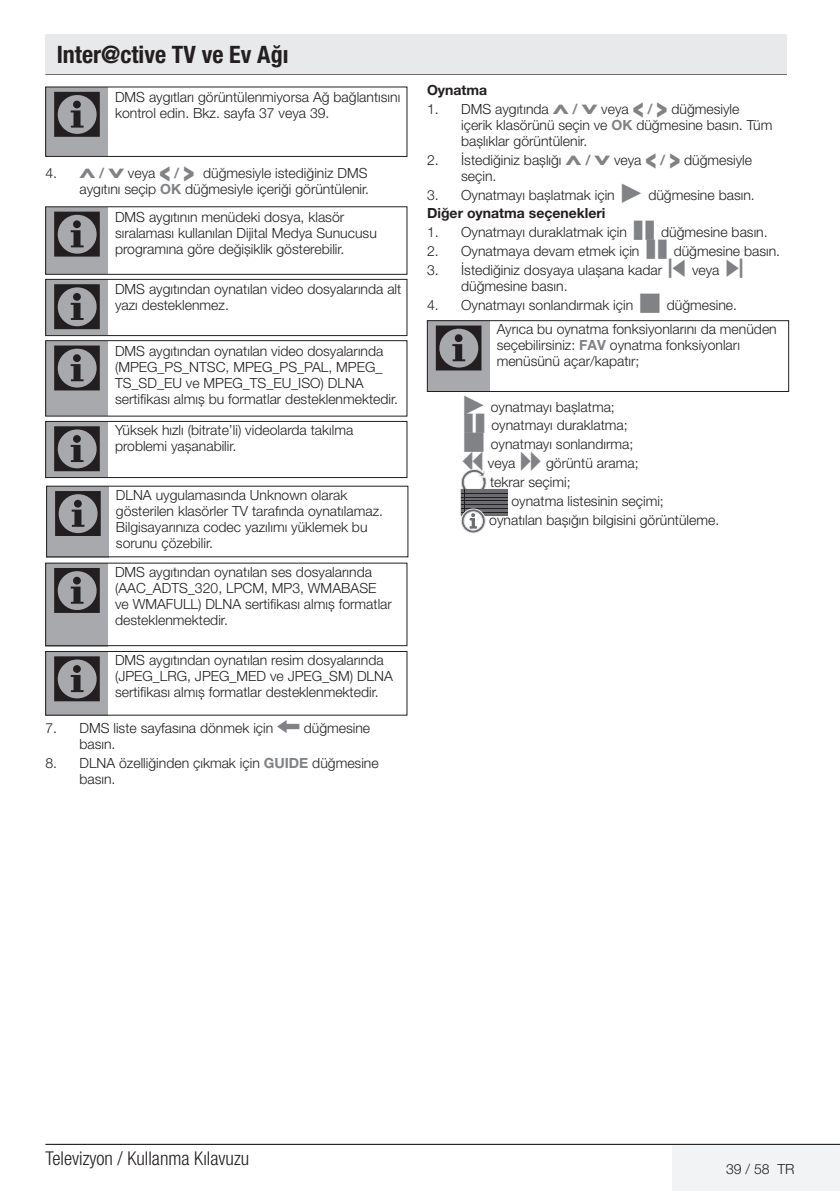
<style>
.page{position:relative;width:840px;height:1191px;background:#fff}
.page>*{position:absolute;margin:0;border:0;box-sizing:border-box;transform-origin:0 0}
.t1{font:700 condensed 24px "Helvetica Neue LT Pro";color:#231f20}
.t2{font:300 condensed 19px "Helvetica Neue LT Pro";color:#231f20}
.t3{font:300 14px/16px "Helvetica Neue LT Pro";color:#231f20}
.t4{font:700 14px "Helvetica Neue LT Pro";color:#231f20}
.s1{font-family:"Futura TOT";font-weight:700;color:#808285}
.s2{font-weight:700;color:#808285}
.s3{font-family:"Futura TOT";font-weight:700;font-size:23.8px;color:#808285}
.s4{font-family:"BEKOYB1 RC";font-weight:400;font-size:18px;color:#808285}
.s5{font-family:"Grund Son Se";font-weight:400;font-size:18px;color:#808285}
.s6{font-weight:700}
</style>
<div class="page">
<div style="left:671px;top:1145px;width:168px;height:46px;background:#f2f3f4"></div>
<hr style="left:45px;top:1144px;width:794px;height:1px;background:#000">
<hr style="left:45px;top:73px;width:741px;height:2px;background:#231f20">
<div style="left:45px;top:34px;width:741px;height:40px;background:#e8e9ea"></div>
<div style="left:46px;top:87px;width:62px;height:69px;background:#a8a9ad"></div>
<svg style="left:54px;top:92px;width:46px;height:45px"></svg>
<div style="left:45px;top:87px;width:362px;height:70px;border:1px solid #231f20"></div>
<div style="left:46px;top:279px;width:62px;height:56px;background:#a8a9ad"></div>
<svg style="left:54px;top:284px;width:46px;height:45px"></svg>
<div style="left:46px;top:207px;width:62px;height:67px;background:#a8a9ad"></div>
<svg style="left:54px;top:212px;width:46px;height:44px"></svg>
<div style="left:46px;top:341px;width:62px;height:75px;background:#a8a9ad"></div>
<svg style="left:54px;top:345px;width:46px;height:45px"></svg>
<div style="left:46px;top:421px;width:62px;height:57px;background:#a8a9ad"></div>
<svg style="left:54px;top:426px;width:46px;height:45px"></svg>
<div style="left:45px;top:279px;width:362px;height:57px;border:1px solid #231f20"></div>
<div style="left:45px;top:340px;width:362px;height:76px;border:1px solid #231f20"></div>
<div style="left:45px;top:421px;width:362px;height:57px;border:1px solid #231f20"></div>
<div style="left:47px;top:486px;width:62px;height:71px;background:#a8a9ad"></div>
<svg style="left:55px;top:491px;width:46px;height:45px"></svg>
<div style="left:46px;top:563px;width:62px;height:83px;background:#a8a9ad"></div>
<div style="left:46px;top:651px;width:62px;height:64px;background:#a8a9ad"></div>
<svg style="left:54px;top:568px;width:46px;height:45px"></svg>
<svg style="left:54px;top:656px;width:46px;height:45px"></svg>
<div style="left:45px;top:563px;width:362px;height:83px;border:1px solid #231f20"></div>
<div style="left:45px;top:651px;width:362px;height:64px;border:1px solid #231f20"></div>
<div style="left:427px;top:320px;width:62px;height:72px;background:#a8a9ad"></div>
<svg style="left:435px;top:325px;width:46px;height:45px"></svg>
<div style="left:427px;top:320px;width:361px;height:72px;border:1px solid #231f20"></div>
<div style="left:461px;top:489px;width:46px;height:26px;background:#6c6d70"></div>
<hr style="left:461px;top:493px;width:46px;height:1px;background:#231f20">
<hr style="left:461px;top:497px;width:46px;height:1px;background:#231f20">
<hr style="left:461px;top:500px;width:46px;height:1px;background:#231f20">
<hr style="left:461px;top:504px;width:46px;height:1px;background:#231f20">
<hr style="left:461px;top:508px;width:46px;height:1px;background:#231f20">
<hr style="left:461px;top:512px;width:46px;height:1px;background:#231f20">
<svg style="left:461px;top:509px;width:24px;height:24px"></svg>
<div style="left:461px;top:509px;width:24px;height:24px;border:1px solid #e6e7e9;border-radius:50%"></div>
<div style="left:463px;top:512px;width:19px;height:18px;border:1px solid #e6e7e9;border-radius:50%"></div>
<svg style="left:461px;top:469px;width:25px;height:60px"></svg>
<h1 class="t1" style="left:57px;top:40px;width:233px">Inter@ctive TV ve Ev Ağı</h1>
<p class="t3" style="left:115px;top:89px;width:286px">DMS aygıtları görüntülenmiyorsa Ağ bağlantısını kontrol edin. Bkz. sayfa 37 veya 39.</p>
<p class="t3" style="left:45px;top:165px;width:325px;text-align:right">4. <span class="s1">Λ</span> <span class="s2">/</span> <span class="s1">V</span> veya <span class="s3">&lt;</span> <span class="s2">/</span> <span class="s3">&gt;</span> düğmesiyle istediğiniz DMS aygıtını seçip <span class="s2">OK</span> düğmesiyle içeriği görüntülenir.</p>
<p class="t3" style="left:115px;top:208px;width:263px">DMS aygıtının menüdeki dosya, klasör sıralaması kullanılan Dijital Medya Sunucusu programına göre değişiklik gösterebilir.</p>
<p class="t3" style="left:115px;top:281px;width:288px">DMS aygıtından oynatılan video dosyalarında alt yazı desteklenmez.</p>
<p class="t3" style="left:115px;top:342px;width:284px">DMS aygıtından oynatılan video dosyalarında (MPEG_PS_NTSC, MPEG_PS_PAL, MPEG_ TS_SD_EU ve MPEG_TS_EU_ISO) DLNA sertifikası almış bu formatlar desteklenmektedir.</p>
<p class="t3" style="left:115px;top:422px;width:240px">Yüksek hızlı (bitrate’li) videolarda takılma problemi yaşanabilir.</p>
<p class="t3" style="left:116px;top:486px;width:268px">DLNA uygulamasında Unknown olarak gösterilen klasörler TV tarafında oynatılamaz.<br>Bilgisayarınıza codec yazılımı yüklemek bu sorunu çözebilir.</p>
<p class="t3" style="left:115px;top:563px;width:278px">DMS aygıtından oynatılan ses dosyalarında (AAC_ADTS_320, LPCM, MP3, WMABASE ve WMAFULL) DLNA sertifikası almış formatlar desteklenmektedir.</p>
<p class="t3" style="left:115px;top:652px;width:279px">DMS aygıtından oynatılan resim dosyalarında (JPEG_LRG, JPEG_MED ve JPEG_SM) DLNA sertifikası almış formatlar desteklenmektedir.</p>
<p class="t3" style="left:79px;top:720px;width:292px;text-indent:-34px">7. DMS liste sayfasına dönmek için <span class="s4">W</span> düğmesine basın.</p>
<p class="t3" style="left:79px;top:755px;width:300px;text-indent:-34px">8. DLNA özelliğinden çıkmak için <span class="s2">GUIDE</span> düğmesine basın.</p>
<p class="t4" style="left:427px;top:81px;width:62px">Oynatma</p>
<p class="t3" style="left:461px;top:101px;width:312px;text-indent:-34px">1. DMS aygıtında <span class="s1">Λ</span> <span class="s2">/</span> <span class="s1">V</span> veya <span class="s3">&lt;</span> <span class="s2">/</span> <span class="s3">&gt;</span> düğmesiyle içerik klasörünü seçin ve <span class="s2">OK</span> düğmesine basın. Tüm başlıklar görüntülenir.</p>
<p class="t3" style="left:461px;top:151px;width:292px;text-indent:-34px">2. İstediğiniz başlığı <span class="s1">Λ</span> <span class="s2">/</span> <span class="s1">V</span> veya <span class="s3">&lt;</span> <span class="s2">/</span> <span class="s3">&gt;</span> düğmesiyle seçin.</p>
<p class="t3" style="left:427px;top:185px;width:329px;line-height:18.8px">3. Oynatmayı başlatmak için <span class="s5">8</span> düğmesine basın.<br><span class="s6">Diğer oynatma seçenekleri</span></p>
<p class="t3" style="left:427px;top:224px;width:342px">1. Oynatmayı duraklatmak için <span class="s5">!</span> düğmesine basın.</p>
<p class="t3" style="left:427px;top:243px;width:354px">2. Oynatmaya devam etmek için <span class="s5">!</span> düğmesine basın.</p>
<p class="t3" style="left:461px;top:262px;width:286px;text-indent:-34px">3. İstediğiniz dosyaya ulaşana kadar <span class="s5">5</span> veya <span class="s5">6 </span>düğmesine basın.</p>
<p class="t3" style="left:496px;top:292px;width:281px;line-height:24.6px;text-indent:-70px">4. Oynatmayı sonlandırmak için <span class="s5">7</span> düğmesine.<br>Ayrıca bu oynatma fonksiyonlarını da menüden</p>
<p class="t3" style="left:496px;top:337px;width:244px">seçebilirsiniz: <span class="s2">FAV</span> oynatma fonksiyonları menüsünü açar/kapatır;</p>
<p class="t3" style="left:461px;top:398px;width:155px"><span class="s5">8</span> oynatmayı başlatma;</p>
<p class="t3" style="left:461px;top:417px;width:168px"><span class="s5">!</span> oynatmayı duraklatma;</p>
<p class="t3" style="left:461px;top:436px;width:173px"><span class="s5">7</span> oynatmayı sonlandırma;</p>
<p class="t3" style="left:461px;top:455px;width:179px"><span class="s5">3</span> veya <span class="s5">4</span> görüntü arama;</p>
<p class="t3" style="left:490px;top:473px;width:82px">tekrar seçimi;</p>
<p class="t3" style="left:511px;top:492px;width:154px">oynatma listesinin seçimi;</p>
<p class="t3" style="left:489px;top:511px;width:231px">oynatılan başığın bilgisini görüntüleme.</p>
<h2 class="t2" style="left:45px;top:1147px;width:205px">Televizyon / Kullanma Kılavuzu</h2>
<p class="t3" style="left:725px;top:1161px;width:70px">39 / 58 TR</p>
</div>
